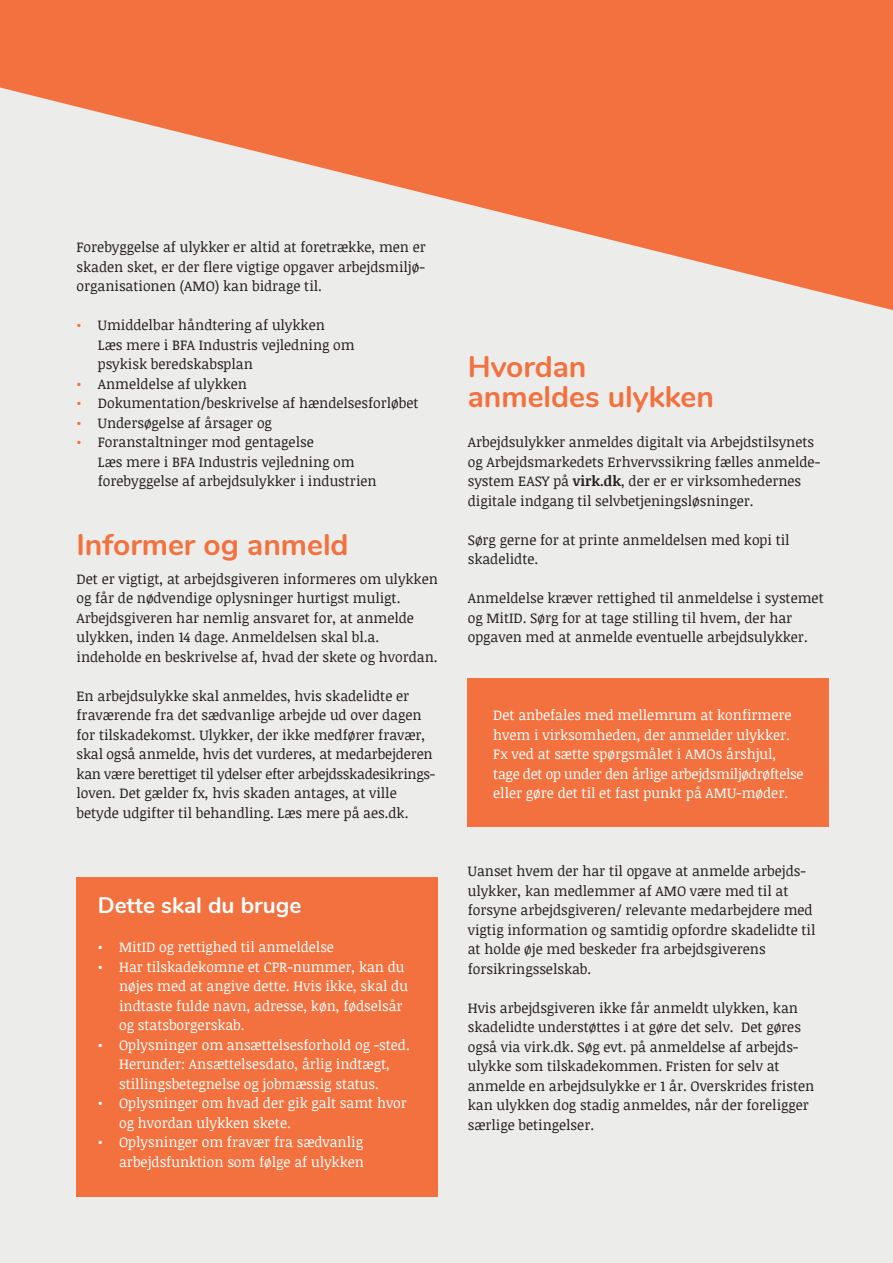
<style>
.page{position:relative;width:893px;height:1263px;background:#ececea}
.page>*{position:absolute;margin:0;border:0;box-sizing:border-box;transform-origin:0 0}
.t1{font:700 30px/30px "Nunito";color:#f3713e}
.t2{font:700 22.5px "Nunito";color:#fff}
.t3{font:14.25px/19.5px "Noticia Text";color:#231f20}
.t4{font:14.25px/19.5px "Noticia Text";color:#fff}
.s1{color:#f3713e}
.s2{font-weight:700}
</style>
<div class="page">
<div style="left:468px;top:678px;width:361px;height:149px;background:#f3713e"></div>
<div style="left:77px;top:877px;width:361px;height:319px;background:#f3713e"></div>
<svg style="left:0;top:0;width:893px;height:310px;fill:#f3713e"></svg>
<p class="t3" style="left:77px;top:237px;width:351px;text-align:justify">Forebyggelse af ulykker er altid at foretrække, men er skaden sket, er der flere vigtige opgaver arbejdsmiljø&shy;organisationen (AMO) kan bidrage til.</p>
<p class="t3" style="left:98px;top:315px;width:258px;text-indent:-21px"><span class="s1">•</span> Umiddelbar håndtering af ulykken<br>Læs mere i BFA Industris vejledning om psykisk beredskabsplan</p>
<p class="t3" style="left:77px;top:373px;width:172px"><span class="s1">•</span> Anmeldelse af ulykken</p>
<p class="t3" style="left:77px;top:393px;width:344px"><span class="s1">•</span> Dokumentation/beskrivelse af hændelsesforløbet</p>
<p class="t3" style="left:77px;top:412px;width:197px"><span class="s1">•</span> Undersøgelse af årsager og</p>
<p class="t3" style="left:98px;top:432px;width:280px;text-indent:-21px"><span class="s1">•</span> Foranstaltninger mod gentagelse<br>Læs mere i BFA Industris vejledning om forebyggelse af arbejdsulykker i industrien</p>
<h1 class="t1" style="left:77px;top:528px;width:274px">Informer og anmeld</h1>
<p class="t3" style="left:77px;top:568px;width:363px">Det er vigtigt, at arbejdsgiveren informeres om ulykken og får de nødvendige oplysninger hurtigst muligt.<br>Arbejdsgiveren har nemlig ansvaret for, at anmelde ulykken, inden 14 dage. Anmeldelsen skal bl.a. indeholde en beskrivelse af, hvad der skete og hvordan.</p>
<p class="t3" style="left:77px;top:685px;width:360px">En arbejdsulykke skal anmeldes, hvis skadelidte er fraværende fra det sædvanlige arbejde ud over dagen for tilskadekomst. Ulykker, der ikke medfører fravær, skal også anmelde, hvis det vurderes, at medarbejderen kan være berettiget til ydelser efter arbejdsskadesikrings&shy;loven. Det gælder fx, hvis skaden antages, at ville betyde udgifter til behandling. Læs mere på aes.dk.</p>
<h2 class="t2" style="left:98px;top:889px;width:205px">Dette skal du bruge</h2>
<p class="t4" style="left:98px;top:937px;width:238px">• MitID og rettighed til anmeldelse</p>
<p class="t4" style="left:119px;top:956px;width:290px;text-indent:-21px">• Har tilskadekomne et CPR-nummer, kan du nøjes med at angive dette. Hvis ikke, skal du indtaste fulde navn, adresse, køn, fødselsår og statsborgerskab.</p>
<p class="t4" style="left:119px;top:1034px;width:292px;text-indent:-21px">• Oplysninger om ansættelsesforhold og -sted.<br>Herunder: Ansættelsesdato, årlig indtægt, stillingsbetegnelse og jobmæssig status.</p>
<p class="t4" style="left:119px;top:1093px;width:289px;text-indent:-21px">• Oplysninger om hvad der gik galt samt hvor og hvordan ulykken skete.</p>
<p class="t4" style="left:98px;top:1132px;width:268px;text-align:right">• Oplysninger om fravær fra sædvanlig arbejdsfunktion som følge af ulykken</p>
<h1 class="t1" style="left:468px;top:350px;width:248px">Hvordan anmeldes ulykken</h1>
<p class="t3" style="left:468px;top:432px;width:354px">Arbejdsulykker anmeldes digitalt via Arbejdstilsynets og Arbejdsmarkedets Erhvervssikring fælles anmelde&shy;system EASY på <span class="s2">virk.dk</span>, der er er virksomhedernes digitale indgang til selvbetjeningsløsninger.</p>
<p class="t3" style="left:468px;top:529px;width:323px">Sørg gerne for at printe anmeldelsen med kopi til skadelidte.</p>
<p class="t3" style="left:468px;top:588px;width:357px">Anmeldelse kræver rettighed til anmeldelse i systemet og MitID. Sørg for at tage stilling til hvem, der har opgaven med at anmelde eventuelle arbejdsulykker.</p>
<p class="t4" style="left:493px;top:705px;width:312px">Det anbefales med mellemrum at konfirmere hvem i virksomheden, der anmelder ulykker.<br>Fx ved at sætte spørgsmålet i AMOs årshjul, tage det op under den årlige arbejdsmiljødrøftelse eller gøre det til et fast punkt på AMU-møder.</p>
<p class="t3" style="left:468px;top:861px;width:349px">Uanset hvem der har til opgave at anmelde arbejds&shy;ulykker, kan medlemmer af AMO være med til at forsyne arbejdsgiveren/ relevante medarbejdere med vigtig information og samtidig opfordre skadelidte til at holde øje med beskeder fra arbejdsgiverens forsikringsselskab.</p>
<p class="t3" style="left:468px;top:997px;width:348px">Hvis arbejdsgiveren ikke får anmeldt ulykken, kan skadelidte understøttes i at gøre det selv. Det gøres også via virk.dk. Søg evt. på anmeldelse af arbejds&shy;ulykke som tilskadekommen. Fristen for selv at anmelde en arbejdsulykke er 1 år. Overskrides fristen kan ulykken dog stadig anmeldes, når der foreligger særlige betingelser.</p>
</div>
